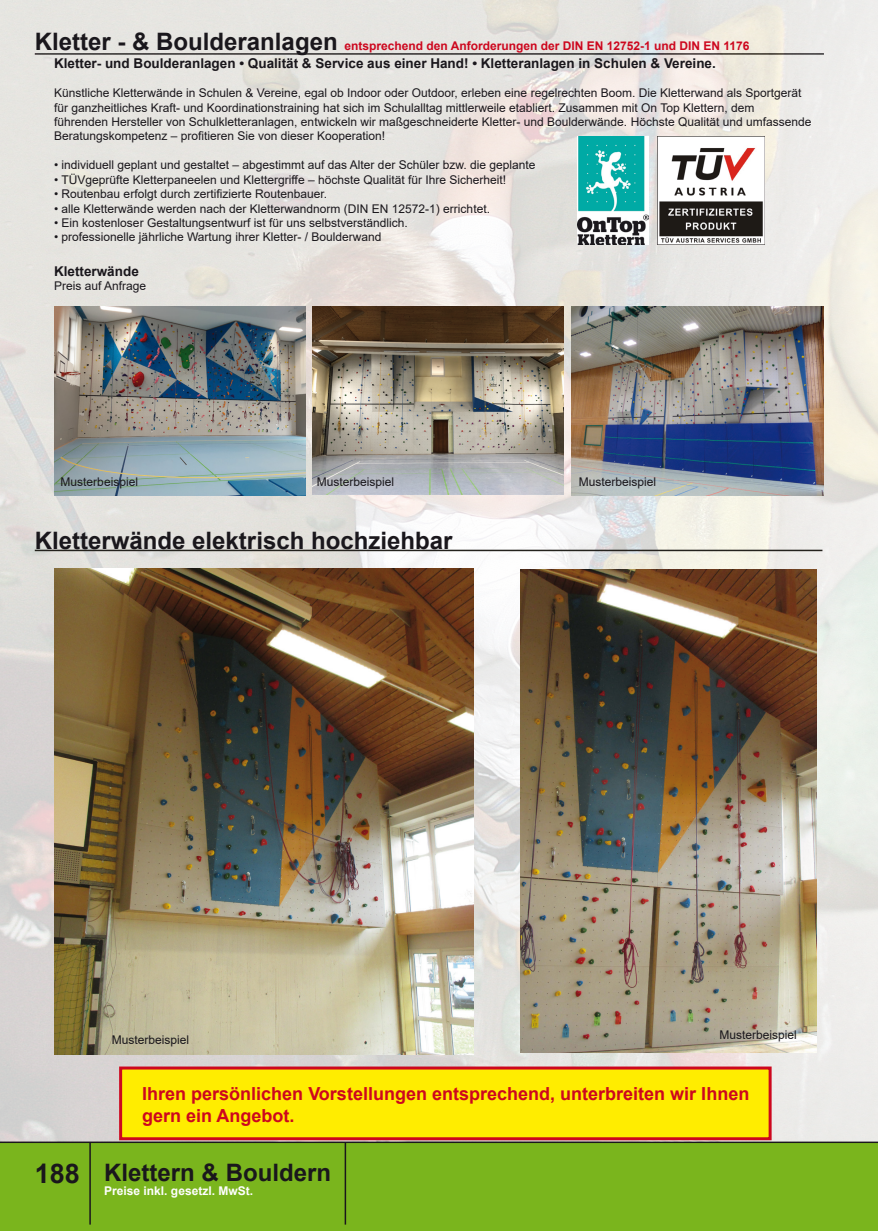
<style>
.page{position:relative;width:878px;height:1231px;background:#fff}
.page>*{position:absolute;margin:0;border:0;box-sizing:border-box;transform-origin:0 0}
.t1{font:700 24px "Arial";color:#1a171c}
.t2{font:700 18px "Arial";color:#cd071e}
.t3{font:700 13.5px "Arial";color:#1a171c}
.t4{font:12px/14.4px "Arial";color:#1a171c}
.t5{font:700 12px "Arial";color:#cd071e}
.t6{font:700 12px "Arial";color:#fefefe}
.s1{font-size:24px;color:#1a171c}
.s2{font-size:27px}
</style>
<div class="page">
<div style="left:0;top:1142px;width:877px;height:88px;background:#7ab51d"></div>
<hr style="left:89px;top:1142px;width:2px;height:82px;background:#1a171c">
<hr style="left:344px;top:1142px;width:2px;height:82px;background:#1a171c">
<hr style="left:0;top:1141px;width:877px;height:1px;background:#1a171c">
<img style="left:0;top:0;width:877px;height:1141px">
<img style="left:577px;top:137px;width:71px;height:107px">
<img style="left:657px;top:137px;width:107px;height:107px">
<img style="left:54px;top:306px;width:251px;height:189px">
<img style="left:571px;top:306px;width:252px;height:189px">
<img style="left:313px;top:306px;width:251px;height:188px">
<svg style="left:35px;top:549px;width:787px;height:2px;background:#686762"></svg>
<div style="left:121px;top:1067px;width:649px;height:71px;background:#ffed00"></div>
<div style="left:119px;top:1066px;width:652px;height:74px;border:3px solid #cd071e"></div>
<img style="left:521px;top:570px;width:295px;height:482px">
<img style="left:54px;top:568px;width:419px;height:486px">
<p class="t5" style="left:35px;top:37px;width:716px"><span class="s1">Kletter - &amp; Boulderanlagen</span> entsprechend den Anforderungen der DIN EN 12752-1 und DIN EN 1176</p>
<p class="t3" style="left:54px;top:54px;width:663px">Kletter- und Boulderanlagen • Qualität &amp; Service aus einer Hand! • Kletteranlagen in Schulen &amp; Vereine.</p>
<p class="t4" style="left:54px;top:86px;width:758px">Künstliche Kletterwände in Schulen &amp; Vereine, egal ob Indoor oder Outdoor, erleben eine regelrechten Boom. Die Kletterwand als Sportgerät für ganzheitliches Kraft- und Koordinationstraining hat sich im Schulalltag mittlerweile etabliert. Zusammen mit On Top Klettern, dem führenden Hersteller von Schulkletteranlagen, entwickeln wir maßgeschneiderte Kletter- und Boulderwände. Höchste Qualität und umfassende Beratungskompetenz – profitieren Sie von dieser Kooperation!</p>
<p class="t4" style="left:54px;top:158px;width:483px">• individuell geplant und gestaltet – abgestimmt auf das Alter der Schüler bzw. die geplante</p>
<p class="t4" style="left:54px;top:172px;width:453px">• TÜVgeprüfte Kletterpaneelen und Klettergriffe – höchste Qualität für Ihre Sicherheit!</p>
<p class="t4" style="left:54px;top:187px;width:275px">• Routenbau erfolgt durch zertifizierte Routenbauer.</p>
<p class="t4" style="left:54px;top:201px;width:437px">• alle Kletterwände werden nach der Kletterwandnorm (DIN EN 12572-1) errichtet.</p>
<p class="t4" style="left:54px;top:215px;width:355px">• Ein kostenloser Gestaltungsentwurf ist für uns selbstverständlich.</p>
<p class="t4" style="left:54px;top:230px;width:329px">• professionelle jährliche Wartung ihrer Kletter- / Boulderwand</p>
<p class="t3" style="left:54px;top:261px;width:86px">Kletterwände</p>
<p class="t4" style="left:54px;top:279px;width:94px">Preis auf Anfrage</p>
<p class="t4" style="left:61px;top:475px;width:79px">Musterbeispiel</p>
<p class="t4" style="left:317px;top:474px;width:79px">Musterbeispiel</p>
<p class="t4" style="left:578px;top:474px;width:79px">Musterbeispiel</p>
<p class="t1" style="left:35px;top:523px;width:419px">Kletterwände elektrisch hochziehbar</p>
<p class="t4" style="left:112px;top:1032px;width:79px">Musterbeispiel</p>
<p class="t4" style="left:719px;top:1027px;width:79px">Musterbeispiel</p>
<p class="t2" style="left:142px;top:1080px;width:608px">Ihren persönlichen Vorstellungen entsprechend, unterbreiten wir Ihnen</p>
<p class="t2" style="left:142px;top:1102px;width:154px">gern ein Angebot.</p>
<h1 class="t1" style="left:35px;top:1155px;width:298px"><span class="s2">188</span> Klettern &amp; Bouldern</h1>
<p class="t6" style="left:104px;top:1182px;width:150px">Preise inkl. gesetzl. MwSt.</p>
</div>
